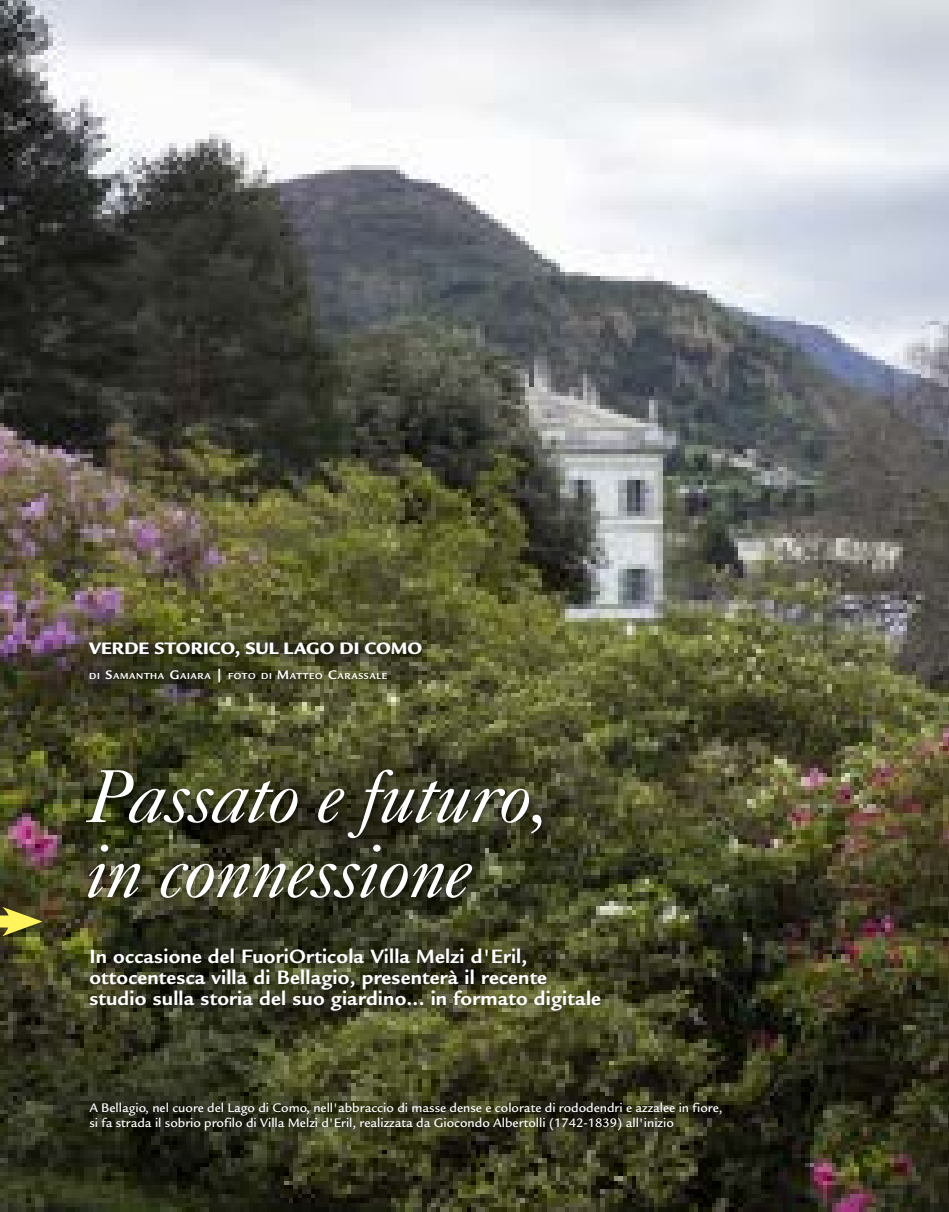
<style>
.page{position:relative;width:949px;height:1212px;background:#fff}
.page>*{position:absolute;margin:0;border:0;box-sizing:border-box;transform-origin:0 0}
.t1{font:italic 75px/75px "Caslon 540 LT Std";letter-spacing:-.02em;color:#fff}
.t2{font:700 21px/21px "Legacy Sans Std";letter-spacing:.01em;color:#fff}
.t3{font:900 18px "Legacy Sans Std";color:#fff}
.t4{font:500 13.5px/15px "Legacy Sans Std";color:#fff}
.t5{font:700 9.45px "Legacy Sans Std";letter-spacing:.07em;color:#fff}
.s1{font-size:13.5px}
</style>
<div class="page">
<img style="left:0;top:0;width:948px;height:1212px">
<div style="left:81px;top:765px;width:469px;height:142px;background:#000;opacity:.6"></div>
<div style="left:85px;top:943px;width:523px;height:77px;background:#000;opacity:.6"></div>
<div style="left:85px;top:637px;width:345px;height:53px;background:#000;opacity:.75"></div>
<div style="left:85px;top:1098px;width:645px;height:41px;background:#000;opacity:.75"></div>
<div style="left:0;top:915px;width:19px;height:12px;background:#fff45c"></div>
<svg style="left:2px;top:907px;width:41px;height:29px"></svg>
<h3 class="t3" style="left:89px;top:637px;width:334px">VERDE STORICO, SUL LAGO DI COMO</h3>
<p class="t5" style="left:89px;top:670px;width:299px">DI <span class="s1">S</span>AMANTHA <span class="s1">G</span>AIARA <span class="s1">|</span> FOTO DI <span class="s1">M</span> ATTEO <span class="s1">C</span>ARASSALE</p>
<h1 class="t1" style="left:86px;top:759px;width:463px">Passato e futuro, in connessione</h1>
<h2 class="t2" style="left:89px;top:946px;width:513px">In occasione del FuoriOrticola Villa Melzi d'Eril, ottocentesca villa di Bellagio, presenterà il recente studio sulla storia del suo giardino... in formato digitale</h2>
<p class="t4" style="left:89px;top:1100px;width:634px">A Bellagio, nel cuore del Lago di Como, nell'abbraccio di masse dense e colorate di rododendri e azzalee in fiore, si fa strada il sobrio profilo di Villa Melzi d'Eril, realizzata da Giocondo Albertolli (1742-1839) all'inizio</p>
</div>
